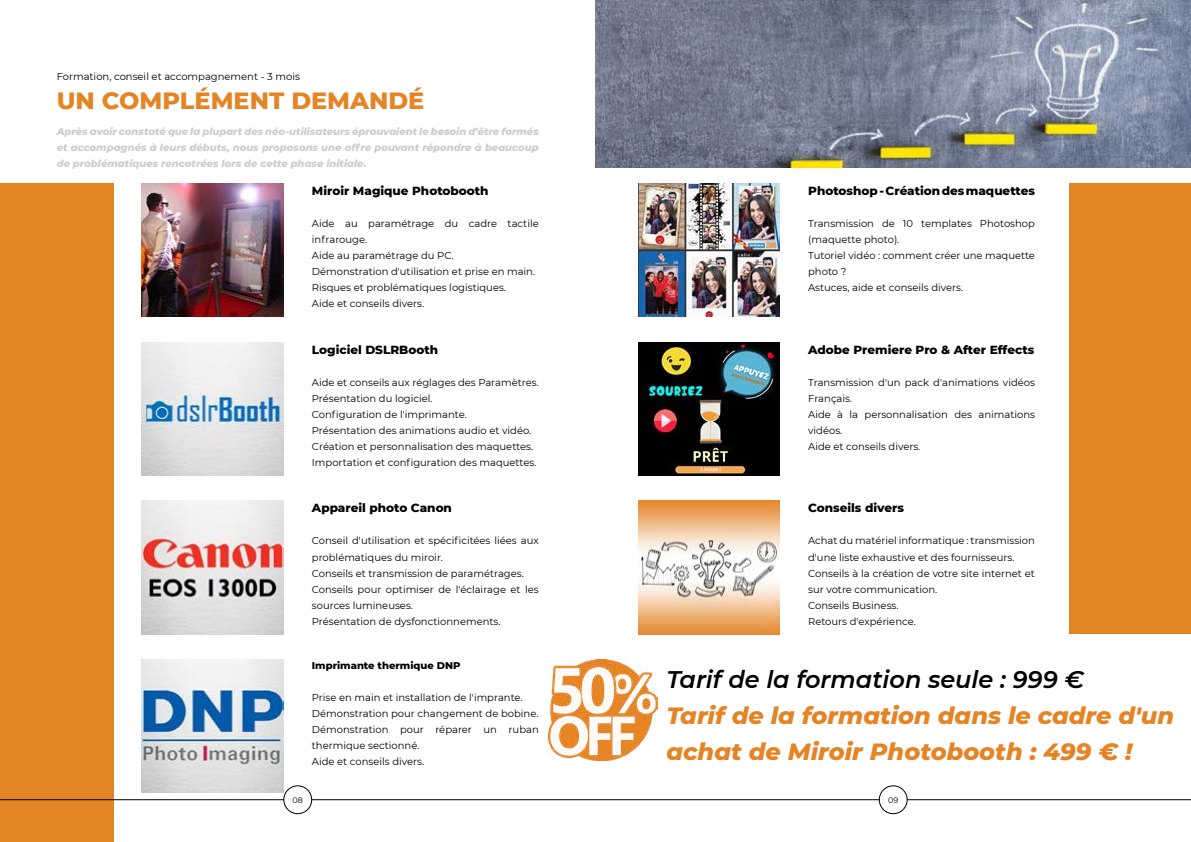
<style>
.page{position:relative;width:1191px;height:842px;background:#fff}
.page>*{position:absolute;margin:0;border:0;box-sizing:border-box;transform-origin:0 0}
.t1{font:italic 800 24px/36px "Montserrat";color:#e58425}
.t2{font:italic 600 24px "Montserrat";color:#000101}
.t3{font:800 24px "Montserrat";color:#e58425}
.t4{font:800 12px "Montserrat";color:#000101}
.t5{font:10px/16px "Montserrat";color:#000101}
.t6{font:italic 800 10px/16px "Montserrat";color:#cdcccb;text-align:justify}
.t7{font:800 10px "Montserrat";color:#000101}
.t8{font:8px "Montserrat";color:#000101}
</style>
<div class="page">
<div style="left:1069px;top:184px;width:122px;height:450px;background:#e58425"></div>
<div style="left:0;top:184px;width:113px;height:658px;background:#e58425"></div>
<img style="left:765px;top:167px;width:57px;height:2px">
<img style="left:595px;top:0;width:596px;height:167px">
<img style="left:142px;top:184px;width:141px;height:133px">
<img style="left:142px;top:342px;width:141px;height:133px">
<img style="left:142px;top:501px;width:141px;height:133px">
<img style="left:142px;top:659px;width:141px;height:134px">
<img style="left:638px;top:501px;width:142px;height:133px">
<img style="left:548px;top:659px;width:109px;height:102px">
<img style="left:638px;top:342px;width:142px;height:133px">
<img style="left:638px;top:184px;width:142px;height:133px">
<hr style="left:0;top:799px;width:1191px;height:1px;background:#000101">
<div style="left:879px;top:786px;width:28px;height:28px;background:#fff;border-radius:50%"></div>
<div style="left:879px;top:785px;width:28px;height:29px;border:1px solid #000101;border-radius:50%"></div>
<div style="left:284px;top:786px;width:28px;height:28px;background:#fff;border-radius:50%"></div>
<div style="left:283px;top:785px;width:29px;height:29px;border:1px solid #000101;border-radius:50%"></div>
<p class="t5" style="left:57px;top:68px;width:245px">Formation, conseil et accompagnement - 3 mois</p>
<h1 class="t3" style="left:57px;top:83px;width:369px">UN COMPLÉMENT DEMANDÉ</h1>
<p class="t6" style="left:57px;top:123px;width:483px">Après avoir constaté que la plupart des néo-utilisateurs éprouvaient le besoin d'être formés et accompagnés à leurs débuts, nous proposons une offre pouvant répondre à beaucoup de problématiques rencotrées lors de cette phase initiale.</p>
<p class="t4" style="left:312px;top:182px;width:178px">Miroir Magique Photobooth</p>
<p class="t5" style="left:312px;top:215px;width:228px">Aide au paramétrage du cadre tactile infrarouge.<br>Aide au paramétrage du PC.<br>Démonstration d'utilisation et prise en main.<br>Risques et problématiques logistiques.<br>Aide et conseils divers.</p>
<p class="t4" style="left:312px;top:341px;width:128px">Logiciel DSLRBooth</p>
<p class="t5" style="left:312px;top:374px;width:228px">Aide et conseils aux réglages des Paramètres.<br>Présentation du logiciel.<br>Configuration de l'imprimante.<br>Présentation des animations audio et vidéo.<br>Création et personnalisation des maquettes.<br>Importation et configuration des maquettes.</p>
<p class="t4" style="left:312px;top:499px;width:142px">Appareil photo Canon</p>
<p class="t5" style="left:312px;top:533px;width:228px">Conseil d'utilisation et spécificitées liées aux problématiques du miroir.<br>Conseils et transmission de paramétrages.<br>Conseils pour optimiser de l'éclairage et les sources lumineuses.<br>Présentation de dysfonctionnements.</p>
<p class="t7" style="left:312px;top:658px;width:150px">Imprimante thermique DNP</p>
<p class="t5" style="left:312px;top:689px;width:228px">Prise en main et installation de l'imprante.<br>Démonstration pour changement de bobine.<br>Démonstration pour réparer un ruban thermique sectionné.<br>Aide et conseils divers.</p>
<p class="t4" style="left:808px;top:182px;width:228px">Photoshop - Création des maquettes</p>
<p class="t5" style="left:808px;top:215px;width:228px">Transmission de 10 templates Photoshop (maquette photo).<br>Tutoriel vidéo : comment créer une maquette photo ?<br>Astuces, aide et conseils divers.</p>
<p class="t4" style="left:808px;top:341px;width:228px">Adobe Premiere Pro &amp; After Effects</p>
<p class="t5" style="left:808px;top:374px;width:228px">Transmission d'un pack d'animations vidéos<br>Français.<br>Aide à la personnalisation des animations vidéos.<br>Aide et conseils divers.</p>
<p class="t4" style="left:808px;top:499px;width:97px">Conseils divers</p>
<p class="t5" style="left:808px;top:533px;width:228px">Achat du matériel informatique : transmission d'une liste exhaustive et des fournisseurs.<br>Conseils à la création de votre site internet et sur votre communication.<br>Conseils Business.<br>Retours d'expérience.</p>
<h1 class="t2" style="left:666px;top:663px;width:419px">Tarif de la formation seule : 999 €</h1>
<h1 class="t1" style="left:666px;top:696px;width:509px">Tarif de la formation dans le cadre d'un achat de Miroir Photobooth : 499 € !</h1>
<p class="t8" style="left:292px;top:794px;width:12px">08</p>
<p class="t8" style="left:888px;top:794px;width:12px">09</p>
</div>
